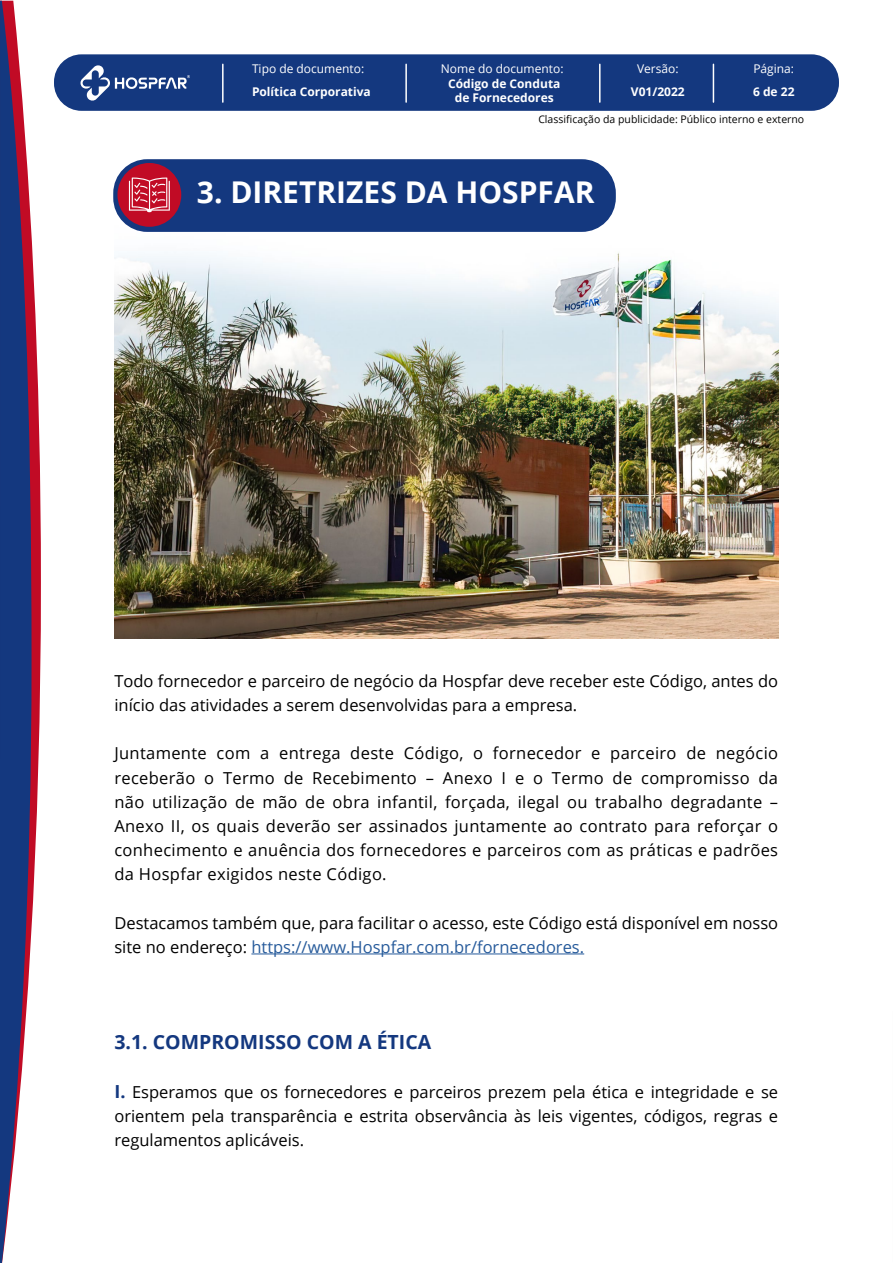
<style>
.page{position:relative;width:893px;height:1263px;background:#fff}
.page>*{position:absolute;margin:0;border:0;box-sizing:border-box;transform-origin:0 0}
.t1{font:700 30px "Open Sans";color:#fff}
.t2{font:700 19.5px "Open Sans";color:#14387f}
.t3{font:16.5px/24.2px "Open Sans";color:#000}
.t4{font:700 12px/14.4px "Open Sans";color:#fff;text-align:center}
.t5{font:12px "Open Sans";color:#fff}
.t6{font:10.5px "Open Sans";color:#000}
.s1{color:#275b9b}
.s2{font-weight:700;font-size:18px;color:#14387f}
</style>
<div class="page">
<svg style="left:32px;top:245px;width:9px;height:674px;fill:#c10b25"></svg>
<svg style="left:0;top:1px;width:32px;height:1262px;background:#4e5087"></svg>
<div style="left:54px;top:54px;width:785px;height:57px;background:#14387f;border-radius:28px"></div>
<svg style="left:80px;top:65px;width:110px;height:36px"></svg>
<hr style="left:222px;top:64px;width:2px;height:38px;background:#fff">
<hr style="left:405px;top:64px;width:2px;height:38px;background:#fff">
<hr style="left:599px;top:64px;width:2px;height:38px;background:#fff">
<hr style="left:713px;top:64px;width:1px;height:38px;background:#fff">
<img style="left:115px;top:160px;width:663px;height:478px">
<hr style="left:251px;top:953px;width:333px;height:1px;background:#275b9b">
<div style="left:113px;top:159px;width:503px;height:73px;background:#14387f;border-radius:34px"></div>
<div style="left:117px;top:163px;width:64px;height:64px;background:#c10b25;border-radius:50%"></div>
<svg style="left:129px;top:178px;width:41px;height:34px"></svg>
<p class="t5" style="left:252px;top:60px;width:114px">Tipo de documento:</p>
<p class="t5" style="left:441px;top:60px;width:124px">Nome do documento:</p>
<p class="t5" style="left:637px;top:60px;width:43px">Versão:</p>
<p class="t5" style="left:753px;top:60px;width:42px">Página:</p>
<p class="t4" style="left:252px;top:84px;width:120px">Política Corporativa</p>
<p class="t4" style="left:448px;top:76px;width:114px">Código de Conduta de Fornecedores</p>
<p class="t4" style="left:631px;top:84px;width:55px">V01/2022</p>
<p class="t4" style="left:753px;top:84px;width:43px">6 de 22</p>
<p class="t6" style="left:538px;top:112px;width:267px">Classificação da publicidade: Público interno e externo</p>
<h1 class="t1" style="left:197px;top:171px;width:399px">3. DIRETRIZES DA HOSPFAR</h1>
<p class="t3" style="left:114px;top:668px;width:665px">Todo fornecedor e parceiro de negócio da Hospfar deve receber este Código, antes do início das atividades a serem desenvolvidas para a empresa.</p>
<p class="t3" style="left:114px;top:741px;width:665px;text-align:justify">Juntamente com a entrega deste Código, o fornecedor e parceiro de negócio receberão o Termo de Recebimento – Anexo I e o Termo de compromisso da não utilização de mão de obra infantil, forçada, ilegal ou trabalho degradante – Anexo II, os quais deverão ser assinados juntamente ao contrato para reforçar o conhecimento e anuência dos fornecedores e parceiros com as práticas e padrões da Hospfar exigidos neste Código.</p>
<p class="t3" style="left:114px;top:910px;width:665px">Destacamos também que, para facilitar o acesso, este Código está disponível em nosso site no endereço: <span class="s1">https://www.Hospfar.com.br/fornecedores.</span></p>
<p class="t2" style="left:114px;top:1028px;width:318px">3.1. COMPROMISSO COM A ÉTICA</p>
<p class="t3" style="left:114px;top:1079px;width:665px;text-align:justify"><span class="s2">I.</span> Esperamos que os fornecedores e parceiros prezem pela ética e integridade e se orientem pela transparência e estrita observância às leis vigentes, códigos, regras e regulamentos aplicáveis.</p>
</div>
